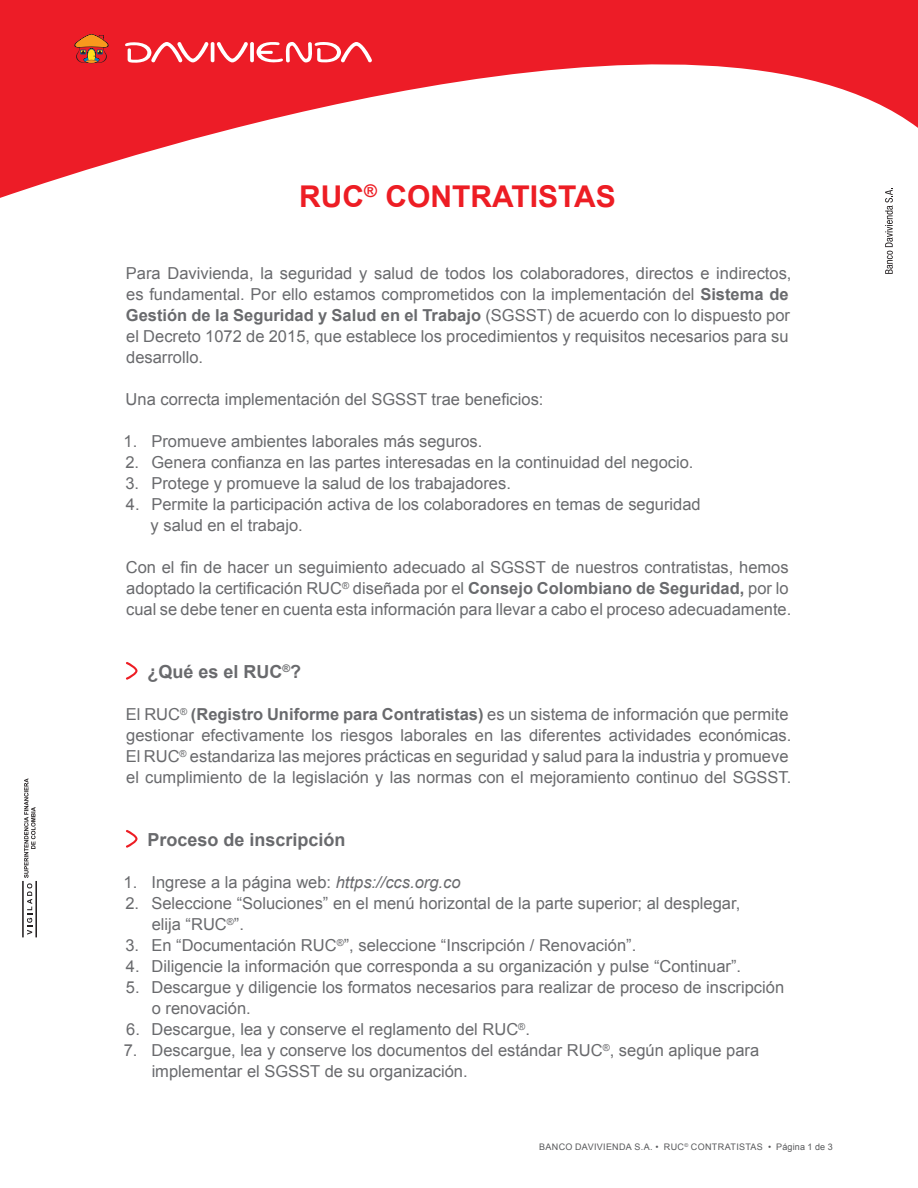
<style>
.page{position:relative;width:918px;height:1188px;background:#fff}
.page>*{position:absolute;margin:0;border:0;box-sizing:border-box;transform-origin:0 0}
.t1{font:700 30px "Arial";color:#ed1d24}
.t2{font:700 18px "Arial";color:#696a6d}
.t3{font:16.5px/21px "Arial";color:#696a6d}
.t4{font:9px "Arial";letter-spacing:.03em;color:#58595b}
.s1{font-weight:700}
.s2{font-style:italic}
</style>
<div class="page">
<svg style="left:0;top:0;width:918px;height:198px;fill:#ed1c27"></svg>
<svg style="left:124px;top:41px;width:249px;height:23px"></svg>
<svg style="left:72px;top:34px;width:39px;height:30px"></svg>
<svg style="left:22px;top:778px;width:15px;height:159px"></svg>
<svg style="left:885px;top:188px;width:8px;height:86px"></svg>
<svg style="left:126px;top:662px;width:12px;height:18px"></svg>
<svg style="left:126px;top:830px;width:12px;height:18px"></svg>
<h1 class="t1" style="left:299px;top:177px;width:318px">RUC<sup>®</sup> CONTRATISTAS</h1>
<p class="t3" style="left:126px;top:263px;width:667px">Para Davivienda, la seguridad y salud de todos los colaboradores, directos e indirectos, es fundamental. Por ello estamos comprometidos con la implementación del <span class="s1">Sistema de Gestión de la Seguridad y Salud en el Trabajo</span> (SGSST) de acuerdo con lo dispuesto por el Decreto 1072 de 2015, que establece los procedimientos y requisitos necesarios para su desarrollo.</p>
<p class="t3" style="left:126px;top:389px;width:419px">Una correcta implementación del SGSST trae beneficios:</p>
<p class="t3" style="left:124px;top:431px;width:360px">1. Promueve ambientes laborales más seguros.</p>
<p class="t3" style="left:125px;top:452px;width:570px">2. Genera confianza en las partes interesadas en la continuidad del negocio.</p>
<p class="t3" style="left:125px;top:473px;width:387px">3. Protege y promueve la salud de los trabajadores.</p>
<p class="t3" style="left:151px;top:494px;width:552px;text-indent:-25px">4. Permite la participación activa de los colaboradores en temas de seguridad y salud en el trabajo.</p>
<p class="t3" style="left:126px;top:557px;width:667px">Con el fin de hacer un seguimiento adecuado al SGSST de nuestros contratistas, hemos adoptado la certificación RUC<sup>®</sup> diseñada por el <span class="s1">Consejo Colombiano de Seguridad,</span> por lo cual se debe tener en cuenta esta información para llevar a cabo el proceso adecuadamente.</p>
<p class="t2" style="left:148px;top:660px;width:155px">¿Qué es el RUC<sup>®</sup>?</p>
<p class="t3" style="left:126px;top:704px;width:667px">El RUC<sup>®</sup> <span class="s1">(Registro Uniforme para Contratistas)</span> es un sistema de información que permite gestionar efectivamente los riesgos laborales en las diferentes actividades económicas.<br>El RUC<sup>®</sup> estandariza las mejores prácticas en seguridad y salud para la industria y promueve el cumplimiento de la legislación y las normas con el mejoramiento continuo del SGSST.</p>
<p class="t2" style="left:148px;top:828px;width:200px">Proceso de inscripción</p>
<p class="t3" style="left:124px;top:872px;width:338px">1. Ingrese a la página web: <span class="s2">https://ccs.org.co</span></p>
<p class="t3" style="left:152px;top:893px;width:590px;text-indent:-26px">2. Seleccione “Soluciones” en el menú horizontal de la parte superior; al desplegar, elija “RUC<sup>®</sup>”.</p>
<p class="t3" style="left:125px;top:935px;width:512px">3. En “Documentación RUC<sup>®</sup>”, seleccione “Inscripción / Renovación”.</p>
<p class="t3" style="left:126px;top:956px;width:617px">4. Diligencie la información que corresponda a su organización y pulse “Continuar”.</p>
<p class="t3" style="left:152px;top:977px;width:634px;text-indent:-26px">5. Descargue y diligencie los formatos necesarios para realizar de proceso de inscripción o renovación.</p>
<p class="t3" style="left:126px;top:1019px;width:405px">6. Descargue, lea y conserve el reglamento del RUC<sup>®</sup>.</p>
<p class="t3" style="left:152px;top:1040px;width:609px;text-indent:-28px">7. Descargue, lea y conserve los documentos del estándar RUC<sup>®</sup>, según aplique para implementar el SGSST de su organización.</p>
<p class="t4" style="left:539px;top:1141px;width:295px">BANCO DAVIVIENDA S.A. • RUC<sup>©</sup> CONTRATISTAS • Página 1 de 3</p>
</div>
